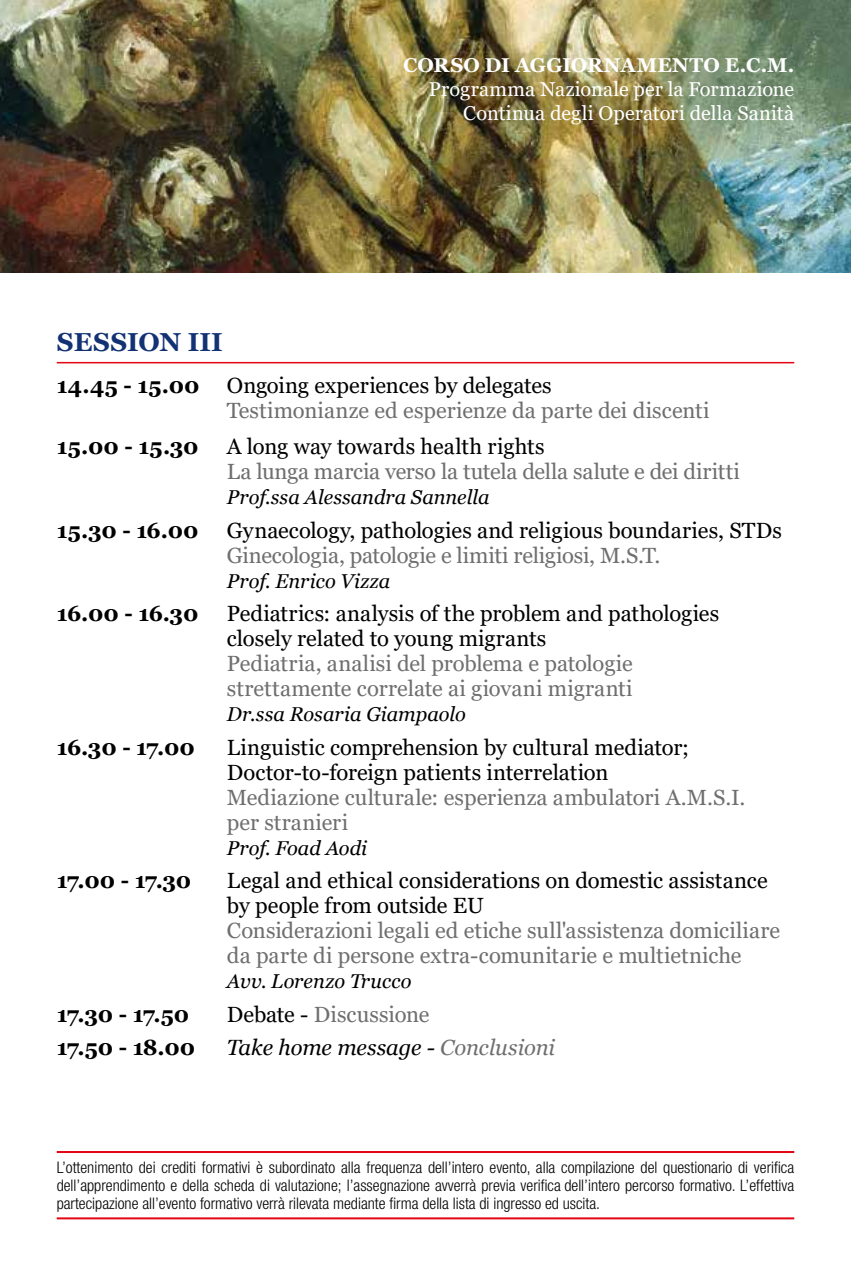
<style>
.page{position:relative;width:851px;height:1276px;background:#fff}
.page>*{position:absolute;margin:0;border:0;box-sizing:border-box;transform-origin:0 0}
.t1{font:700 26px "Georgia";color:#123274}
.t2{font:22px/25px "Georgia";color:#706f6f}
.t3{font:22px/25px "Georgia";letter-spacing:-.005em;color:#000}
.t4{font:700 22px "Georgia";letter-spacing:-.015em;color:#000}
.t5{font:italic 22px "Georgia";letter-spacing:-.005em;color:#000}
.t6{font:italic 20px "Georgia";color:#000}
.t7{font:20px/24px "Georgia";letter-spacing:.005em;color:#fff;text-align:right}
.t8{font:700 20px "Georgia";letter-spacing:.005em;color:#fff}
.t9{font:300 condensed 16px/18px "Helvetica Neue LT Std";color:#000;text-align:justify}
.s1{font-weight:700;color:#000}
.s2{color:#000}
.s3{color:#706f6f}
</style>
<div class="page">
<img style="left:0;top:0;width:850px;height:272px">
<hr style="left:57px;top:362px;width:737px;height:1px;background:#e30613">
<hr style="left:57px;top:1151px;width:737px;height:2px;background:#e30613">
<hr style="left:57px;top:1217px;width:737px;height:2px;background:#e30613">
<p class="t8" style="left:403px;top:52px;width:392px">CORSO DI AGGIORNAMENTO E.C.M.</p>
<p class="t7" style="left:428px;top:77px;width:367px">Programma Nazionale per la Formazione<br>Continua degli Operatori della Sanità</p>
<p class="t1" style="left:57px;top:325px;width:167px">SESSION III</p>
<p class="t2" style="left:227px;top:373px;width:484px;text-indent:-170px"><span class="s1">14.45 - 15.00</span> <span class="s2">Ongoing experiences by delegates<br></span>Testimonianze ed esperienze da parte dei discenti</p>
<p class="t4" style="left:57px;top:432px;width:143px">15.00 - 15.30</p>
<p class="t3" style="left:227px;top:434px;width:319px">A long way towards health rights</p>
<p class="t2" style="left:227px;top:459px;width:514px">La lunga marcia verso la tutela della salute e dei diritti</p>
<p class="t6" style="left:227px;top:484px;width:264px">Prof.ssa Alessandra Sannella</p>
<p class="t4" style="left:57px;top:516px;width:143px">15.30 - 16.00</p>
<p class="t3" style="left:227px;top:518px;width:556px">Gynaecology, pathologies and religious boundaries, STDs</p>
<p class="t2" style="left:227px;top:543px;width:435px">Ginecologia, patologie e limiti religiosi, M.S.T.</p>
<p class="t6" style="left:227px;top:568px;width:165px">Prof. Enrico Vizza</p>
<p class="t4" style="left:57px;top:599px;width:143px">16.00 - 16.30</p>
<p class="t3" style="left:227px;top:601px;width:494px">Pediatrics: analysis of the problem and pathologies closely related to young migrants</p>
<p class="t2" style="left:227px;top:651px;width:407px">Pediatria, analisi del problema e patologie strettamente correlate ai giovani migranti</p>
<p class="t6" style="left:227px;top:701px;width:240px">Dr.ssa Rosaria Giampaolo</p>
<p class="t4" style="left:57px;top:733px;width:140px">16.30 - 17.00</p>
<p class="t3" style="left:227px;top:735px;width:463px">Linguistic comprehension by cultural mediator;<br>Doctor-to-foreign patients interrelation</p>
<p class="t2" style="left:227px;top:785px;width:520px">Mediazione culturale: esperienza ambulatori A.M.S.I. per stranieri</p>
<p class="t6" style="left:227px;top:835px;width:142px">Prof. Foad Aodi</p>
<p class="t4" style="left:57px;top:866px;width:136px">17.00 - 17.30</p>
<p class="t3" style="left:227px;top:868px;width:542px">Legal and ethical considerations on domestic assistance by people from outside EU</p>
<p class="t2" style="left:227px;top:918px;width:554px">Considerazioni legali ed etiche sull'assistenza domiciliare da parte di persone extra-comunitarie e multietniche</p>
<p class="t6" style="left:227px;top:968px;width:186px">Avv. Lorenzo Trucco</p>
<p class="t4" style="left:57px;top:1000px;width:134px">17.30 - 17.50</p>
<p class="t2" style="left:227px;top:1002px;width:204px"><span class="s2">Debate -</span> Discussione</p>
<p class="t4" style="left:57px;top:1033px;width:140px">17.50 - 18.00</p>
<p class="t5" style="left:227px;top:1033px;width:329px">Take home message - <span class="s3">Conclusioni</span></p>
<p class="t9" style="left:57px;top:1158px;width:739px">L’ottenimento dei crediti formativi è subordinato alla frequenza dell’intero evento, alla compilazione del questionario di verifica dell’apprendimento e della scheda di valutazione; l’assegnazione avverrà previa verifica dell’intero percorso formativo. L’effettiva partecipazione all’evento formativo verrà rilevata mediante firma della lista di ingresso ed uscita.</p>
</div>
